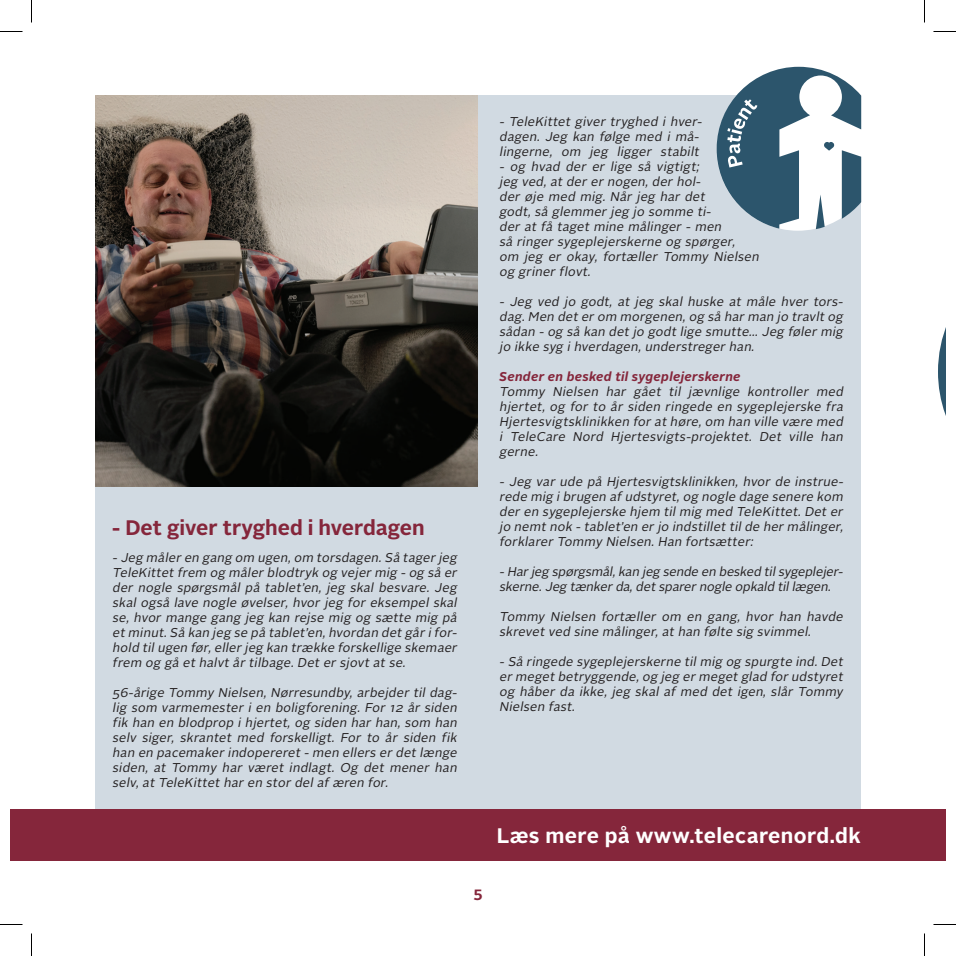
<style>
.page{position:relative;width:956px;height:956px;background:#fff}
.page>*{position:absolute;margin:0;border:0;box-sizing:border-box;transform-origin:0 0}
.t1{font:700 21px "Alright Sans";letter-spacing:.02em;color:#fff}
.t2{font:700 21px "Alright Sans";color:#85263b}
.t3{font:700 15px "Alright Sans";color:#85263b}
.t4{font:italic 12.75px/15px "Alright Sans";letter-spacing:.025em;color:#231f20;text-align:justify}
.t5{font:italic 700 12.75px "Alright Sans";letter-spacing:.025em;color:#85263b}
</style>
<div class="page">
<div style="left:95px;top:95px;width:766px;height:715px;background:#d1dae2"></div>
<img style="left:95px;top:95px;width:383px;height:391px">
<div style="left:10px;top:810px;width:936px;height:51px;background:#85263b"></div>
<div style="left:717px;top:68px;width:162px;height:163px;background:#fff;border-radius:50%"></div>
<svg style="left:717px;top:67px;width:144px;height:162px"></svg>
<svg style="left:938px;top:327px;width:8px;height:89px"></svg>
<svg style="left:0;top:31px;width:22px;height:1px"></svg>
<svg style="left:933px;top:31px;width:23px;height:1px"></svg>
<svg style="left:0;top:924px;width:22px;height:1px"></svg>
<svg style="left:933px;top:924px;width:23px;height:1px"></svg>
<svg style="left:31px;top:0;width:1px;height:23px"></svg>
<svg style="left:31px;top:933px;width:1px;height:23px"></svg>
<svg style="left:924px;top:0;width:1px;height:23px"></svg>
<svg style="left:924px;top:933px;width:1px;height:23px"></svg>
<h1 class="t2" style="left:112px;top:513px;width:314px">- Det giver tryghed i hverdagen</h1>
<p class="t4" style="left:112px;top:551px;width:349px">-Jeg måler en gang om ugen,om torsdagen.Så tager jeg TeleKittet frem og måler blodtryk og vejer mig -og så er der nogle spørgsmål på tablet’en, jeg skal besvare. Jeg skal også lave nogle øvelser, hvor jeg for eksempel skal se, hvor mange gang jeg kan rejse mig og sætte mig på et minut.Så kan jeg se på tablet’en,hvordan det går ifor&shy;hold tilugen før,eller jeg kan trække forskellige skemaer frem og gå et halvt år tilbage.Det er sjovt at se.</p>
<p class="t4" style="left:112px;top:686px;width:349px">56-årige Tommy Nielsen, Nørresundby, arbejder til dag&shy;lig som varmemester i en boligforening. For 12 år siden fik han en blodprop i hjertet, og siden har han, som han selv siger, skrantet med forskelligt. For to år siden fik han en pacemaker indopereret -men ellers er det længe siden, at Tommy har været indlagt. Og det mener han selv,at TeleKittet har en stor delafæren for.</p>
<p class="t4" style="left:499px;top:114px;width:207px;text-align:left">- TeleKittet giver tryghed i hver&shy;dagen. Jeg kan følge med i må&shy;lingerne, om jeg ligger stabilt</p>
<p class="t4" style="left:499px;top:159px;width:264px;text-align:left">- og hvad der er lige så vigtigt;<br>jeg ved, at der er nogen, der hol-<br>der øje med mig. Når jeg har det<br>godt, så glemmer jeg jo somme ti-<br>der at få taget mine målinger - men<br>så ringer sygeplejerskerne og spørger, om jeg er okay, fortæller Tommy Nielsen og griner flovt.</p>
<p class="t4" style="left:499px;top:294px;width:348px">- Jeg ved jo godt, at jeg skal huske at måle hver tors&shy;dag.Men det er om morgenen,og så har man jo travlt og sådan -og så kan det jo godt lige smutte… Jeg føler mig jo ikke syg ihverdagen,understreger han.</p>
<p class="t5" style="left:499px;top:368px;width:243px">Sender en besked til sygeplejerskerne</p>
<p class="t4" style="left:499px;top:384px;width:348px">Tommy Nielsen har gået til jævnlige kontroller med hjertet, og for to år siden ringede en sygeplejerske fra Hjertesvigtsklinikken for at høre,om han ville være med i TeleCare Nord Hjertesvigts-projektet. Det ville han gerne.</p>
<p class="t4" style="left:499px;top:474px;width:348px">- Jeg var ude på Hjertesvigtsklinikken, hvor de instrue&shy;rede mig ibrugen afudstyret,og nogle dage senere kom der en sygeplejerske hjem tilmig med TeleKittet.Det er jo nemt nok -tablet’en er jo indstillet tilde her målinger, forklarer Tommy Nielsen.Han fortsætter:</p>
<p class="t4" style="left:499px;top:564px;width:348px">-Harjeg spørgsmål,kan jeg sende en besked tilsygeplejer&shy;skerne.Jeg tænkerda,detsparernogle opkald tillægen.</p>
<p class="t4" style="left:499px;top:609px;width:348px">Tommy Nielsen fortæller om en gang, hvor han havde skrevet ved sine målinger,at han følte sig svimmel.</p>
<p class="t4" style="left:499px;top:654px;width:348px">-Så ringede sygeplejerskerne tilmig og spurgte ind.Det er meget betryggende,og jeg er meget glad for udstyret og håber da ikke, jeg skal af med det igen, slår Tommy Nielsen fast.</p>
<h1 class="t1" style="left:497px;top:821px;width:365px">Læs mere på www.telecarenord.dk</h1>
<p class="t3" style="left:473px;top:882px;width:11px">5</p>
</div>
